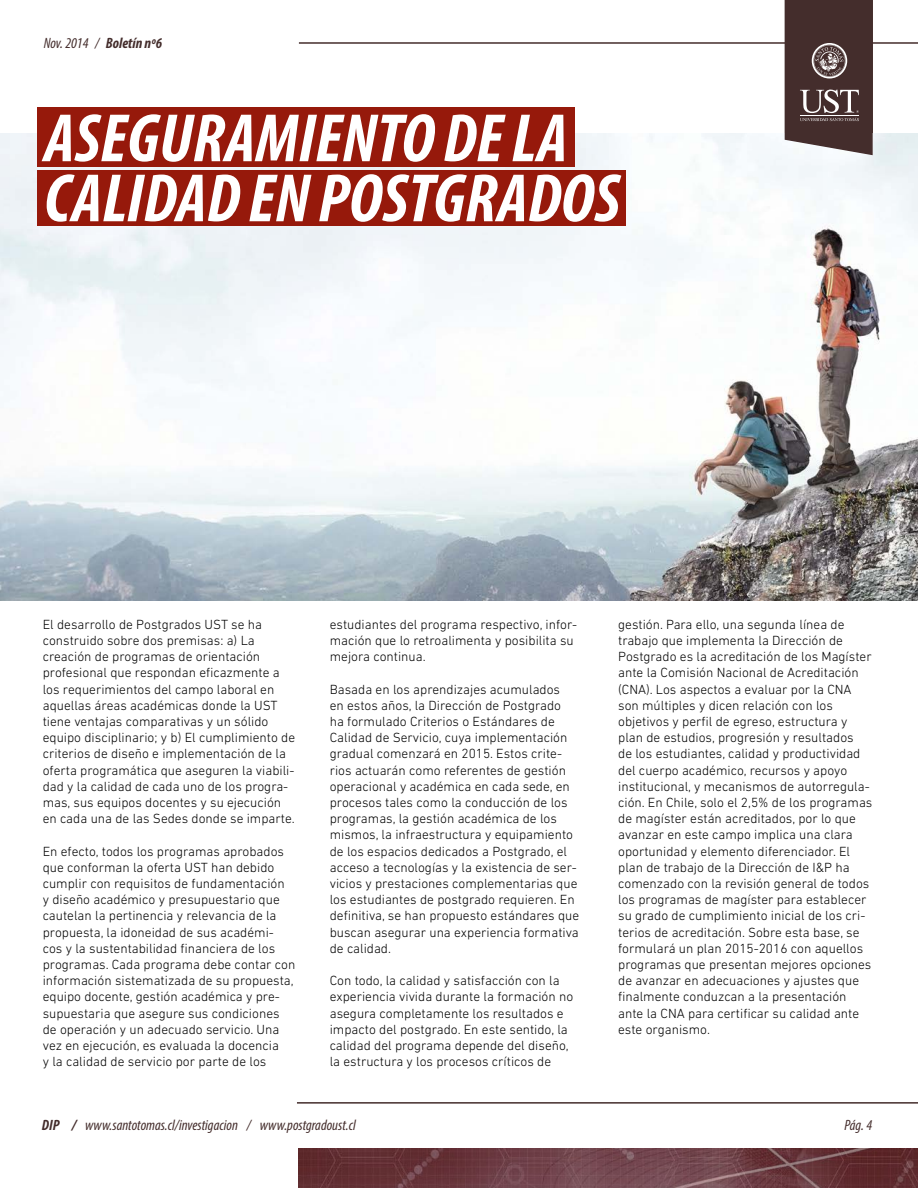
<style>
.page{position:relative;width:918px;height:1188px;background:#fff}
.page>*{position:absolute;margin:0;border:0;box-sizing:border-box;transform-origin:0 0}
.t1{font:italic 700 condensed 69px/60px "Myriad Pro";color:#fff}
.t2{font:italic condensed 15px "Myriad Pro";color:#442d2c}
.t3{font:italic 700 condensed 15px "Myriad Pro";color:#442d2c}
.t4{font:300 13.5px/16.2px "DIN Next LT Pro";color:#000}
.s1{font-weight:400}
.s2{font-weight:700}
</style>
<div class="page">
<img style="left:298px;top:1148px;width:620px;height:40px">
<hr style="left:297px;top:1102px;width:621px;height:2px;background:#442d2c">
<hr style="left:299px;top:42px;width:619px;height:2px;background:#442d2c">
<img style="left:0;top:133px;width:918px;height:468px">
<svg style="left:784px;top:0;width:90px;height:156px;background:#5c4948"></svg>
<div style="left:37px;top:107px;width:538px;height:60px;background:#96190b"></div>
<div style="left:37px;top:170px;width:589px;height:56px;background:#96190b"></div>
<p class="t3" style="left:44px;top:33px;width:120px"><span class="s1">Nov. 2014 /</span> BOLETÍN Nº6</p>
<h1 class="t1" style="left:44px;top:107px;width:574px">ASEGURAMIENTO DE LA<br>CALIDAD ENPOSTGRADOS</h1>
<p class="t4" style="left:43px;top:616px;width:254px">El desarrollo de Postgrados UST se ha construido sobre dos premisas: a) La creación de programas de orientación profesional que respondan eficazmente a los requerimientos del campo laboral en aquellas áreas académicas donde la UST tiene ventajas comparativas y un sólido equipo disciplinario; y b) El cumplimiento de criterios de diseño e implementación de la oferta programática que aseguren la viabili&shy;dad y la calidad de cada uno de los progra&shy;mas, sus equipos docentes y su ejecución en cada una de las Sedes donde se imparte.</p>
<p class="t4" style="left:43px;top:843px;width:254px">En efecto, todos los programas aprobados que conforman la oferta UST han debido cumplir con requisitos de fundamentación<br>y diseño académico y presupuestario que cautelan la pertinencia y relevancia de la propuesta, la idoneidad de sus académi&shy;cos y la sustentabilidad financiera de los programas. Cada programa debe contar con información sistematizada de su propuesta, equipo docente, gestión académica y pre&shy;supuestaria que asegure sus condiciones de operación y un adecuado servicio. Una vez en ejecución, es evaluada la docencia<br>y la calidad de servicio por parte de los</p>
<p class="t4" style="left:330px;top:616px;width:249px">estudiantes del programa respectivo, infor&shy;mación que lo retroalimenta y posibilita su mejora continua.</p>
<p class="t4" style="left:330px;top:681px;width:251px">Basada en los aprendizajes acumulados<br>en estos años, la Dirección de Postgrado<br>ha formulado Criterios o Estándares de Calidad de Servicio, cuya implementación gradual comenzará en 2015. Estos crite&shy;rios actuarán como referentes de gestión operacional y académica en cada sede, en procesos tales como la conducción de los programas, la gestión académica de los mismos, la infraestructura y equipamiento de los espacios dedicados a Postgrado, el acceso a tecnologías y la existencia de ser&shy;vicios y prestaciones complementarias que los estudiantes de postgrado requieren. En definitiva, se han propuesto estándares que buscan asegurar una experiencia formativa de calidad.</p>
<p class="t4" style="left:330px;top:972px;width:245px">Con todo, la calidad y satisfacción con la experiencia vivida durante la formación no asegura completamente los resultados e impacto del postgrado. En este sentido, la calidad del programa depende del diseño, la estructura y los procesos críticos de</p>
<p class="t4" style="left:618px;top:616px;width:256px">gestión. Para ello, una segunda línea de trabajo que implementa la Dirección de Postgrado es la acreditación de los Magíster ante la Comisión Nacional de Acreditación (CNA). Los aspectos a evaluar por la CNA son múltiples y dicen relación con los objetivos y perfil de egreso, estructura y plan de estudios, progresión y resultados<br>de los estudiantes, calidad y productividad del cuerpo académico, recursos y apoyo institucional, y mecanismos de autorregula&shy;ción. En Chile, solo el 2,5% de los programas de magíster están acreditados, por lo que avanzar en este campo implica una clara oportunidad y elemento diferenciador. El plan de trabajo de la Dirección de I&amp;P ha comenzado con la revisión general de todos los programas de magíster para establecer su grado de cumplimiento inicial de los cri&shy;terios de acreditación. Sobre esta base, se formulará un plan 2015-2016 con aquellos programas que presentan mejores opciones de avanzar en adecuaciones y ajustes que finalmente conduzcan a la presentación ante la CNA para certificar su calidad ante este organismo.</p>
<p class="t2" style="left:42px;top:1116px;width:316px"><span class="s2">DIP /</span> www.santotomas.cl/investigacion / www.postgradoust.cl</p>
<p class="t2" style="left:844px;top:1116px;width:29px">Pág. 4</p>
</div>
